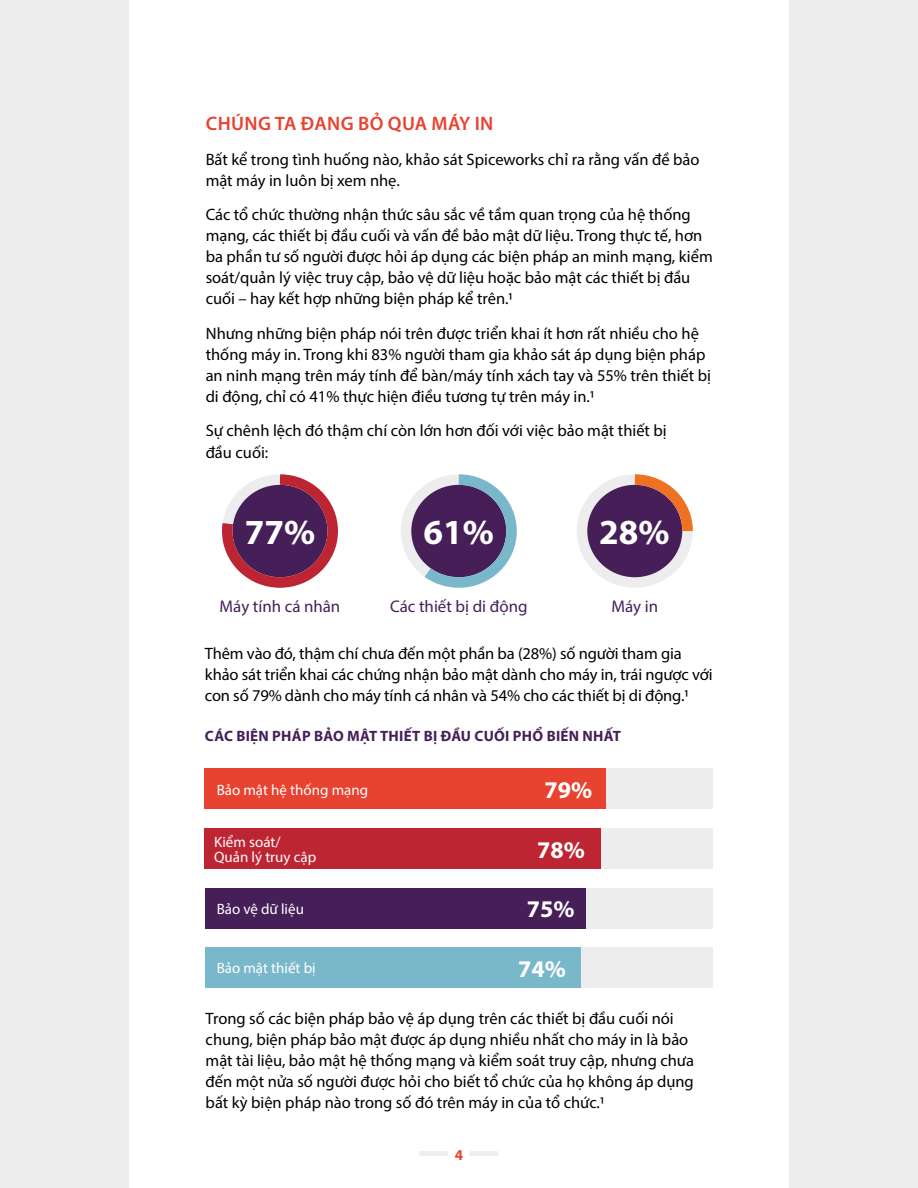
<style>
.page{position:relative;width:918px;height:1188px;background:#fff}
.page>*{position:absolute;margin:0;border:0;box-sizing:border-box;transform-origin:0 0}
.t1{font:700 35.4px "Myriad Pro";color:#fff}
.t2{font:700 24px "Myriad Pro";color:#fff}
.t3{font:600 19.5px "Myriad Pro";letter-spacing:.02em;color:#e84230}
.t4{font:16.95px "Myriad Pro";color:#461f59}
.t5{font:16.5px/21px "Myriad Pro";color:#000}
.t6{font:15px/15px "Myriad Pro";color:#fff}
.t7{font:700 15px "Myriad Pro";letter-spacing:.02em;color:#461f59}
.t8{font:700 15px "Myriad Pro";color:#e84230}
</style>
<div class="page">
<div style="left:419px;top:1151px;width:29px;height:5px;background:#ededed"></div>
<div style="left:470px;top:1151px;width:28px;height:5px;background:#ededed"></div>
<div style="left:0;top:0;width:129px;height:1188px;background:#ededed"></div>
<div style="left:789px;top:0;width:129px;height:1188px;background:#ededed"></div>
<div style="left:205px;top:769px;width:508px;height:40px;background:#ededed"></div>
<div style="left:205px;top:769px;width:401px;height:40px;background:#e84230"></div>
<div style="left:205px;top:828px;width:508px;height:41px;background:#ededed"></div>
<div style="left:205px;top:828px;width:396px;height:41px;background:#be2533"></div>
<div style="left:205px;top:888px;width:508px;height:40px;background:#ededed"></div>
<div style="left:205px;top:888px;width:381px;height:40px;background:#461f59"></div>
<div style="left:205px;top:947px;width:508px;height:41px;background:#ededed"></div>
<div style="left:205px;top:947px;width:376px;height:41px;background:#79b8cb"></div>
<div style="left:401px;top:474px;width:116px;height:114px;border:10px solid #ededed;border-radius:50%"></div>
<svg style="left:582px;top:480px;width:106px;height:102px;background:#5e3c6e"></svg>
<div style="left:577px;top:474px;width:116px;height:114px;border:10px solid #ededed;border-radius:50%"></div>
<svg style="left:413px;top:474px;width:104px;height:114px"></svg>
<svg style="left:624px;top:474px;width:69px;height:68px"></svg>
<svg style="left:222px;top:474px;width:116px;height:114px"></svg>
<p class="t3" style="left:206px;top:112px;width:289px">CHÚNG TA ĐANG BỎ QUA MÁY IN</p>
<p class="t5" style="left:206px;top:149px;width:495px">Bất kể trong tình huống nào, khảo sát Spiceworks chỉ ra rằng vấn đề bảo mật máy in luôn bị xem nhẹ.</p>
<p class="t5" style="left:206px;top:204px;width:509px">Các tổ chức thường nhận thức sâu sắc về tầm quan trọng của hệ thống mạng, các thiết bị đầu cuối và vấn đề bảo mật dữ liệu. Trong thực tế, hơn ba phần tư số người được hỏi áp dụng các biện pháp an minh mạng, kiểm soát/quản lý việc truy cập, bảo vệ dữ liệu hoặc bảo mật các thiết bị đầu cuối – hay kết hợp những biện pháp kể trên.1</p>
<p class="t5" style="left:206px;top:323px;width:507px">Nhưng những biện pháp nói trên được triển khai ít hơn rất nhiều cho hệ thống máy in. Trong khi 83% người tham gia khảo sát áp dụng biện pháp an ninh mạng trên máy tính để bàn/máy tính xách tay và 55% trên thiết bị di động, chỉ có 41% thực hiện điều tương tự trên máy in.1</p>
<p class="t5" style="left:206px;top:420px;width:463px">Sự chênh lệch đó thậm chí còn lớn hơn đối với việc bảo mật thiết bị đầu cuối:</p>
<h1 class="t1" style="left:245px;top:509px;width:72px">77%</h1>
<h1 class="t1" style="left:424px;top:509px;width:72px">61%</h1>
<h1 class="t1" style="left:599px;top:509px;width:72px">28%</h1>
<p class="t4" style="left:220px;top:596px;width:122px">Máy tính cá nhân</p>
<p class="t4" style="left:390px;top:596px;width:139px">Các thiết bị di động</p>
<p class="t4" style="left:611px;top:596px;width:48px">Máy in</p>
<p class="t5" style="left:205px;top:643px;width:509px">Thêm vào đó, thậm chí chưa đến một phần ba (28%) số người tham gia khảo sát triển khai các chứng nhận bảo mật dành cho máy in, trái ngược với con số 79% dành cho máy tính cá nhân và 54% cho các thiết bị di động.1</p>
<p class="t7" style="left:205px;top:727px;width:418px">CÁC BIỆN PHÁP BẢO MẬT THIẾT BỊ ĐẦU CUỐI PHỔ BIẾN NHẤT</p>
<p class="t6" style="left:217px;top:782px;width:153px">Bảo mật hệ thống mạng</p>
<h2 class="t2" style="left:544px;top:774px;width:49px">79%</h2>
<p class="t6" style="left:214px;top:834px;width:104px">Kiểm soát/<br>Quản lý truy cập</p>
<h2 class="t2" style="left:537px;top:834px;width:49px">78%</h2>
<p class="t6" style="left:217px;top:901px;width:89px">Bảo vệ dữ liệu</p>
<h2 class="t2" style="left:527px;top:893px;width:49px">75%</h2>
<p class="t6" style="left:217px;top:961px;width:101px">Bảo mật thiết bị</p>
<h2 class="t2" style="left:518px;top:953px;width:49px">74%</h2>
<p class="t5" style="left:206px;top:1008px;width:490px">Trong số các biện pháp bảo vệ áp dụng trên các thiết bị đầu cuối nói chung, biện pháp bảo mật được áp dụng nhiều nhất cho máy in là bảo mật tài liệu, bảo mật hệ thống mạng và kiểm soát truy cập, nhưng chưa đến một nửa số người được hỏi cho biết tổ chức của họ không áp dụng bất kỳ biện pháp nào trong số đó trên máy in của tổ chức.1</p>
<p class="t8" style="left:455px;top:1145px;width:10px">4</p>
</div>
